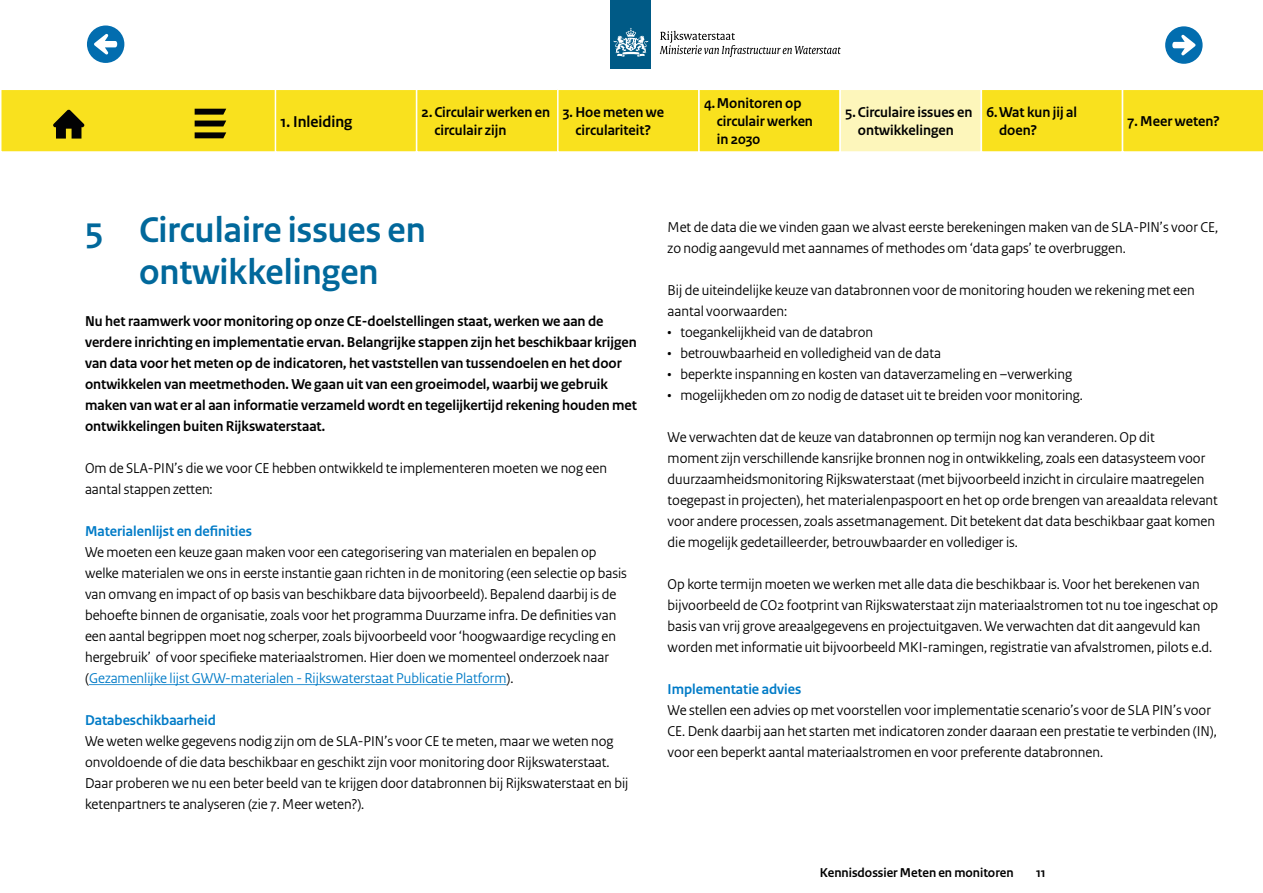
<style>
.page{position:relative;width:1263px;height:893px;background:#fff}
.page>*{position:absolute;margin:0;border:0;box-sizing:border-box;transform-origin:0 0}
.t1{font:700 37.5px/42px "Rijksoverheid Sans Heading";color:#01689b;text-align:center}
.t2{font:700 16.5px "Rijksoverheid Sans Heading";color:#000}
.t3{font:15px/21px "Rijksoverheid Sans Heading";color:#000}
.t4{font:700 15px/18px "Rijksoverheid Sans Heading";color:#000}
.t5{font:700 15px "Rijksoverheid Sans Heading";color:#007bc7}
.t6{font:700 13.5px "Rijksoverheid Sans Heading";color:#000}
.s1{color:#007bc7}
</style>
<div class="page">
<hr style="left:89px;top:684px;width:418px;height:1px;background:#3395d2">
<div style="left:1165px;top:26px;width:37px;height:38px;background:#026daf;border-radius:50%"></div>
<svg style="left:1172px;top:35px;width:23px;height:20px"></svg>
<div style="left:87px;top:26px;width:37px;height:37px;background:#026daf;border-radius:50%"></div>
<svg style="left:94px;top:34px;width:23px;height:20px"></svg>
<div style="left:611px;top:0;width:40px;height:68px;background:#005a86"></div>
<svg style="left:613px;top:28px;width:35px;height:29px"></svg>
<svg style="left:660px;top:31px;width:181px;height:26px"></svg>
<div style="left:1px;top:89px;width:1262px;height:63px;background:#f9e11e"></div>
<div style="left:0;top:89px;width:1263px;height:64px;border:2px solid #fff"></div>
<svg style="left:53px;top:109px;width:31px;height:30px"></svg>
<svg style="left:195px;top:109px;width:31px;height:6px"></svg>
<svg style="left:195px;top:121px;width:31px;height:5px"></svg>
<svg style="left:195px;top:132px;width:31px;height:6px"></svg>
<div style="left:275px;top:89px;width:142px;height:64px;border:2px solid #fff"></div>
<div style="left:416px;top:89px;width:142px;height:64px;border:2px solid #fff"></div>
<div style="left:557px;top:89px;width:143px;height:64px;border:2px solid #fff"></div>
<div style="left:698px;top:89px;width:143px;height:64px;border:2px solid #fff"></div>
<div style="left:840px;top:89px;width:141px;height:63px;background:#fdf6bb"></div>
<div style="left:839px;top:89px;width:143px;height:64px;border:2px solid #fff"></div>
<div style="left:980px;top:89px;width:143px;height:64px;border:2px solid #fff"></div>
<svg style="left:1122px;top:89px;width:141px;height:64px"></svg>
<p class="t2" style="left:280px;top:112px;width:73px">1. Inleiding</p>
<p class="t4" style="left:434px;top:104px;width:117px;text-indent:-13px">2. Circulair werken en circulair zijn</p>
<p class="t4" style="left:563px;top:104px;width:103px;text-align:center">3. Hoe meten we circulariteit?</p>
<p class="t4" style="left:717px;top:95px;width:98px;text-indent:-13px">4.Monitoren op circulair werken in 2030</p>
<p class="t4" style="left:845px;top:104px;width:129px;text-align:center">5. Circulaire issues en ontwikkelingen</p>
<p class="t4" style="left:999px;top:104px;width:79px;text-indent:-13px">6.Wat kun jij al doen?</p>
<p class="t4" style="left:1127px;top:113px;width:94px">7. Meer weten?</p>
<h1 class="t1" style="left:85px;top:210px;width:342px">5 Circulaire issues en ontwikkelingen</h1>
<p class="t4" style="left:85px;top:311px;width:553px;line-height:21px">Nu het raamwerk voor monitoring op onze CE-doelstellingen staat, werken we aan de verdere inrichting en implementatie ervan. Belangrijke stappen zijn het beschikbaar krijgen van data voor het meten op de indicatoren, het vaststellen van tussendoelen en het door ontwikkelen van meetmethoden. We gaan uit van een groeimodel, waarbij we gebruik maken van wat er al aan informatie verzameld wordt en tegelijkertijd rekening houden met ontwikkelingen buiten Rijkswaterstaat.</p>
<p class="t3" style="left:85px;top:458px;width:523px">Om de SLA-PIN’s die we voor CE hebben ontwikkeld te implementeren moeten we nog een aantal stappen zetten:</p>
<p class="t5" style="left:85px;top:523px;width:168px">Materialenlijst en definities</p>
<p class="t3" style="left:85px;top:542px;width:543px">We moeten een keuze gaan maken voor een categorisering van materialen en bepalen op welke materialen we ons in eerste instantie gaan richten in de monitoring (een selectie op basis van omvang en impact of op basis van beschikbare data bijvoorbeeld). Bepalend daarbij is de behoefte binnen de organisatie, zoals voor het programma Duurzame infra. De definities van een aantal begrippen moet nog scherper, zoals bijvoorbeeld voor ‘hoogwaardige recycling en hergebruik’ of voor specifieke materiaalstromen. Hier doen we momenteel onderzoek naar (<span class="s1">Gezamenlijke lijst GWW-materialen - Rijkswaterstaat Publicatie Platform</span>).</p>
<p class="t5" style="left:85px;top:712px;width:132px">Databeschikbaarheid</p>
<p class="t3" style="left:85px;top:731px;width:545px">We weten welke gegevens nodig zijn om de SLA-PIN’s voor CE te meten, maar we weten nog onvoldoende of die data beschikbaar en geschikt zijn voor monitoring door Rijkswaterstaat.<br>Daar proberen we nu een beter beeld van te krijgen door databronnen bij Rijkswaterstaat en bij ketenpartners te analyseren (zie 7. Meer weten?).</p>
<p class="t3" style="left:668px;top:216px;width:552px">Met de data die we vinden gaan we alvast eerste berekeningen maken van de SLA-PIN’s voor CE, zo nodig aangevuld met aannames of methodes om ‘data gaps’ te overbruggen.</p>
<p class="t3" style="left:668px;top:279px;width:529px">Bij de uiteindelijke keuze van databronnen voor de monitoring houden we rekening met een aantal voorwaarden:</p>
<p class="t3" style="left:668px;top:321px;width:207px">• toegankelijkheid van de databron</p>
<p class="t3" style="left:668px;top:342px;width:275px">• betrouwbaarheid en volledigheid van de data</p>
<p class="t3" style="left:668px;top:363px;width:406px">• beperkte inspanning en kosten van dataverzameling en –verwerking</p>
<p class="t3" style="left:668px;top:384px;width:417px">• mogelijkheden om zo nodig de dataset uit te breiden voor monitoring.</p>
<p class="t3" style="left:668px;top:426px;width:552px">We verwachten dat de keuze van databronnen op termijn nog kan veranderen. Op dit<br>moment zijn verschillende kansrijke bronnen nog in ontwikkeling, zoals een datasysteem voor duurzaamheidsmonitoring Rijkswaterstaat (met bijvoorbeeld inzicht in circulaire maatregelen toegepast in projecten), het materialenpaspoort en het op orde brengen van areaaldata relevant voor andere processen, zoals assetmanagement. Dit betekent dat data beschikbaar gaat komen die mogelijk gedetailleerder, betrouwbaarder en vollediger is.</p>
<p class="t3" style="left:668px;top:573px;width:552px">Op korte termijn moeten we werken met alle data die beschikbaar is. Voor het berekenen van bijvoorbeeld de CO2 footprint van Rijkswaterstaat zijn materiaalstromen tot nu toe ingeschat op basis van vrij grove areaalgegevens en projectuitgaven. We verwachten dat dit aangevuld kan worden met informatie uit bijvoorbeeld MKI-ramingen, registratie van afvalstromen, pilots e.d.</p>
<p class="t5" style="left:668px;top:680px;width:135px">Implementatie advies</p>
<p class="t3" style="left:668px;top:699px;width:551px">We stellen een advies op met voorstellen voor implementatie scenario’s voor de SLA PIN’s voor<br>CE. Denk daarbij aan het starten met indicatoren zonder daaraan een prestatie te verbinden (IN), voor een beperkt aantal materiaalstromen en voor preferente databronnen.</p>
<p class="t6" style="left:820px;top:865px;width:195px">Kennisdossier Meten en monitoren</p>
<p class="t6" style="left:1036px;top:865px;width:11px">11</p>
</div>
